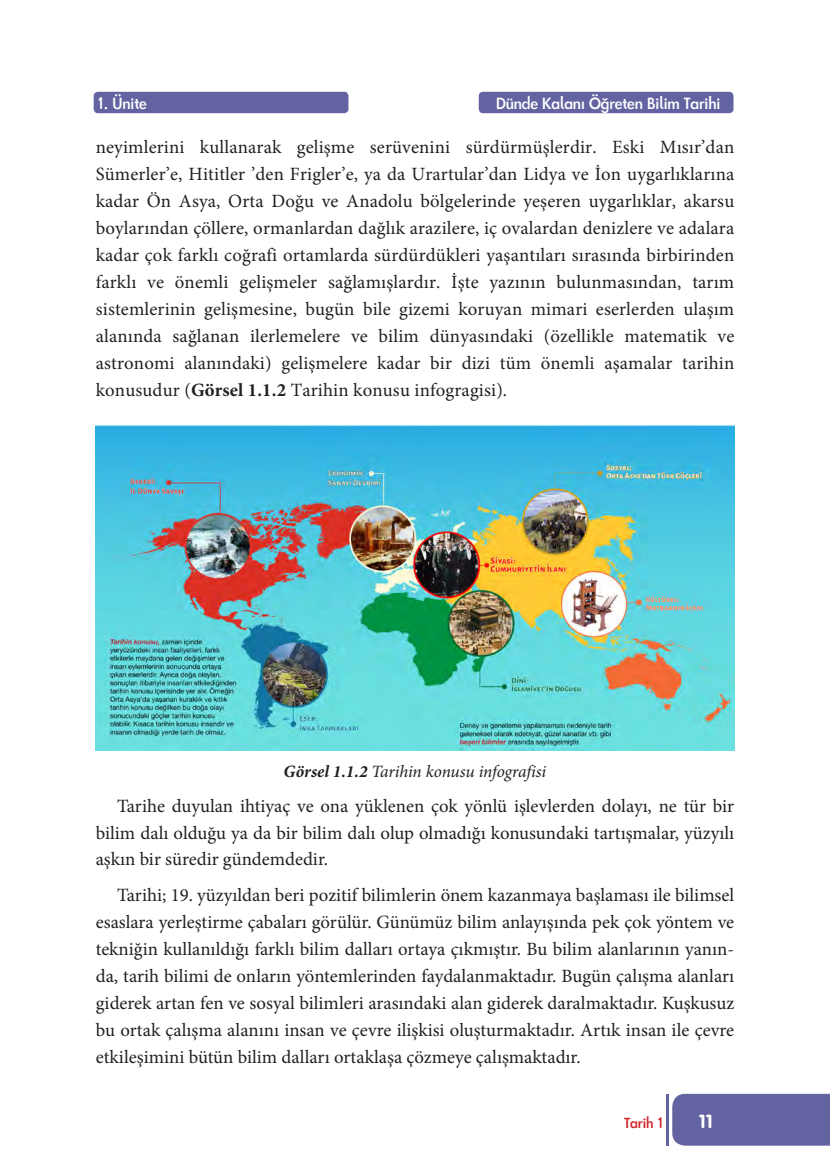
<style>
.page{position:relative;width:830px;height:1170px;background:#fff}
.page>*{position:absolute;margin:0;border:0;box-sizing:border-box;transform-origin:0 0}
.metin{font:18.75px/27px "Minion Pro";letter-spacing:.005em;color:#231f20;text-align:justify}
.t1{font:18.75px "VAG Rounded Bold Tr";color:#fff}
.resim_altı{font:italic 17.25px "Minion Pro";letter-spacing:-.01em;color:#231f20}
.t2{font:700 15px "Futuramit";color:#fff}
.t3{font:700 13.5px "Futuramit";color:#d1232a}
.s1{font-weight:700}
</style>
<div class="page">
<div style="left:666px;top:1093px;width:163px;height:52px;background:#6363a1"></div>
<div style="left:478px;top:92px;width:255px;height:21px;background:#6363a1;border-radius:4px"></div>
<div style="left:94px;top:92px;width:254px;height:21px;background:#6363a1;border-radius:4px"></div>
<img style="left:96px;top:425px;width:637px;height:325px">
<p class="t2" style="left:97px;top:93px;width:51px">1. Ünite</p>
<p class="t2" style="left:496px;top:93px;width:225px">Dünde Kalanı Öğreten Bilim Tarihi</p>
<p class="metin" style="left:96px;top:133px;width:639px">neyimlerini kullanarak gelişme serüvenini sürdürmüşlerdir. Eski Mısır’dan Sümerler’e, Hititler ’den Frigler’e, ya da Urartular’dan Lidya ve İon uygarlıklarına kadar Ön Asya, Orta Doğu ve Anadolu bölgelerinde yeşeren uygarlıklar, akarsu boylarından çöllere, ormanlardan dağlık arazilere, iç ovalardan denizlere ve adalara kadar çok farklı coğrafi ortamlarda sürdürdükleri yaşantıları sırasında birbirinden farklı ve önemli gelişmeler sağlamışlardır. İşte yazının bulunmasından, tarım sistemlerinin gelişmesine, bugün bile gizemi koruyan mimari eserlerden ulaşım alanında sağlanan ilerlemelere ve bilim dünyasındaki (özellikle matematik ve astronomi alanındaki) gelişmelere kadar bir dizi tüm önemli aşamalar tarihin konusudur (<span class="s1">Görsel 1.1.2</span> Tarihin konusu infogragisi).</p>
<p class="resim_altı" style="left:283px;top:759px;width:264px"><span class="s1">Görsel 1.1.2</span> Tarihin konusu infografisi</p>
<p class="metin" style="left:96px;top:792px;width:639px;line-height:26.5px;text-indent:21px">Tarihe duyulan ihtiyaç ve ona yüklenen çok yönlü işlevlerden dolayı, ne tür bir bilim dalı olduğu ya da bir bilim dalı olup olmadığı konusundaki tartışmalar, yüzyılı aşkın bir süredir gündemdedir.</p>
<p class="metin" style="left:96px;top:881px;width:639px;text-indent:21px">Tarihi; 19. yüzyıldan beri pozitif bilimlerin önem kazanmaya başlaması ile bilimsel esaslara yerleştirme çabaları görülür. Günümüz bilim anlayışında pek çok yöntem ve tekniğin kullanıldığı farklı bilim dalları ortaya çıkmıştır. Bu bilim alanlarının yanın&shy;da, tarih bilimi de onların yöntemlerinden faydalanmaktadır. Bugün çalışma alanları giderek artan fen ve sosyal bilimleri arasındaki alan giderek daralmaktadır. Kuşkusuz bu ortak çalışma alanını insan ve çevre ilişkisi oluşturmaktadır. Artık insan ile çevre etkileşimini bütün bilim dalları ortaklaşa çözmeye çalışmaktadır.</p>
<p class="t3" style="left:623px;top:1113px;width:41px">Tarih 1</p>
<p class="t1" style="left:698px;top:1110px;width:15px">11</p>
</div>
